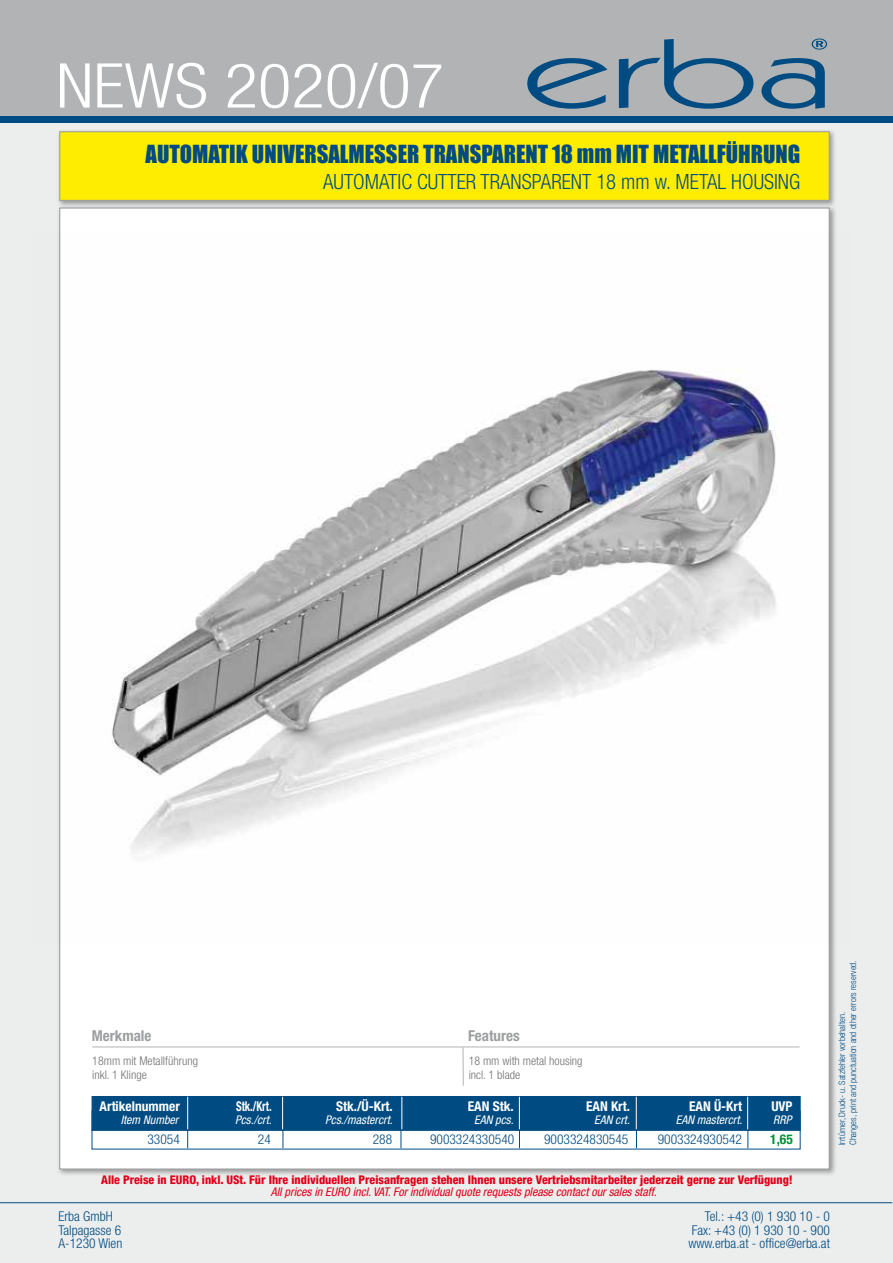
<style>
.page{position:relative;width:893px;height:1263px;background:#fff}
.page>*{position:absolute;margin:0;border:0;box-sizing:border-box;transform-origin:0 0}
.t1{font:300 condensed 61.8px "Helvetica Neue";color:#fff;scale:1.13 1}
.t2{font:22.95px "Impact";color:#004c82}
.t3{font:300 condensed 21px "Helvetica Neue";color:#004c82}
.t4{font:700 condensed 15px "Helvetica Neue";color:#9c9e9f}
.t5{font:300 condensed 13.5px/13.5px "Helvetica Neue";color:#004c82}
.t6{font:700 condensed 13.5px "Helvetica Neue";color:#fff}
.t7{font:700 condensed 13.5px "Helvetica Neue";color:#fff;scale:.8 1}
.t8{font:700 condensed 13.5px "Helvetica Neue";color:#009037}
.t9{font:800 condensed 12px "Helvetica Neue";color:#e2001a}
.t10{font:italic condensed 12px "Helvetica Neue";color:#e2001a}
.t11{font:italic condensed 12px "Helvetica Neue";color:#fff}
.t12{font:300 condensed 12px/14.4px "Helvetica Neue";color:#707172}
.t13{font:300 condensed 9px/10.8px "Helvetica Neue";color:#004c82}
</style>
<div class="page">
<div style="left:0;top:0;width:893px;height:1262px;background:#eceded"></div>
<div style="left:59px;top:207px;width:771px;height:962px;background:#fff;border:1px solid #9c9e9f"></div>
<img style="left:58px;top:130px;width:777px;height:80px">
<div style="left:59px;top:131px;width:771px;height:70px;background:#ffed00;border:1px solid #9c9e9f"></div>
<hr style="left:0;top:1202px;width:892px;height:1px;background:#004c82">
<div style="left:0;top:113px;width:892px;height:10px;background:#004c82"></div>
<div style="left:0;top:0;width:892px;height:116px;background:#b1b3b4"></div>
<svg style="left:527px;top:58px;width:80px;height:51px"></svg>
<svg style="left:619px;top:39px;width:134px;height:70px"></svg>
<svg style="left:761px;top:58px;width:64px;height:51px"></svg>
<svg style="left:812px;top:39px;width:15px;height:11px"></svg>
<div style="left:92px;top:1096px;width:708px;height:34px;background:#004c82"></div>
<hr style="left:282px;top:1097px;width:1px;height:32px;background:#fff">
<hr style="left:401px;top:1097px;width:1px;height:32px;background:#fff">
<hr style="left:519px;top:1097px;width:1px;height:32px;background:#fff">
<hr style="left:636px;top:1097px;width:1px;height:32px;background:#fff">
<hr style="left:187px;top:1097px;width:1px;height:32px;background:#fff">
<svg style="left:187px;top:1132px;width:1px;height:15px"></svg>
<svg style="left:283px;top:1132px;width:1px;height:15px"></svg>
<svg style="left:401px;top:1132px;width:1px;height:15px"></svg>
<svg style="left:519px;top:1132px;width:1px;height:15px"></svg>
<svg style="left:636px;top:1132px;width:1px;height:15px"></svg>
<div style="left:92px;top:1130px;width:708px;height:19px;border:1px solid #004c82"></div>
<hr style="left:747px;top:1097px;width:1px;height:32px;background:#fff">
<svg style="left:748px;top:1130px;width:1px;height:18px"></svg>
<hr style="left:463px;top:1047px;width:1px;height:39px;background:#b1b3b4">
<hr style="left:92px;top:1047px;width:707px;height:1px;background:#b1b3b4">
<img style="left:58px;top:231px;width:778px;height:713px">
<h1 class="t1" style="left:56px;top:50px;width:345px">NEWS 2020/07</h1>
<h2 class="t2" style="left:146px;top:137px;width:656px">AUTOMATIK UNIVERSALMESSER TRANSPARENT 18 mm MIT METALLFÜHRUNG</h2>
<h3 class="t3" style="left:323px;top:169px;width:479px">AUTOMATIC CUTTER TRANSPARENT 18 mm w. METAL HOUSING</h3>
<p class="t4" style="left:92px;top:1027px;width:61px">Merkmale</p>
<p class="t4" style="left:468px;top:1027px;width:53px">Features</p>
<p class="t12" style="left:92px;top:1053px;width:107px">18mm mit Metallführung inkl. 1 Klinge</p>
<p class="t12" style="left:469px;top:1053px;width:115px">18 mm with metal housing incl. 1 blade</p>
<p class="t6" style="left:100px;top:1098px;width:82px">Artikelnummer</p>
<p class="t7" style="left:236px;top:1098px;width:46px">Stk./Krt.</p>
<p class="t6" style="left:336px;top:1098px;width:58px">Stk./Ü-Krt.</p>
<p class="t6" style="left:468px;top:1098px;width:47px">EAN Stk.</p>
<p class="t6" style="left:586px;top:1098px;width:45px">EAN Krt.</p>
<p class="t6" style="left:689px;top:1098px;width:54px">EAN Ü-Krt</p>
<p class="t11" style="left:121px;top:1113px;width:59px">Item Number</p>
<p class="t11" style="left:235px;top:1113px;width:38px">Pcs./crt.</p>
<p class="t11" style="left:325px;top:1113px;width:69px">Pcs./mastercrt.</p>
<p class="t11" style="left:474px;top:1113px;width:41px">EAN pcs.</p>
<p class="t11" style="left:594px;top:1113px;width:37px">EAN crt.</p>
<p class="t11" style="left:676px;top:1113px;width:68px">EAN mastercrt.</p>
<p class="t5" style="left:147px;top:1132px;width:34px">33054</p>
<p class="t5" style="left:258px;top:1132px;width:14px">24</p>
<p class="t5" style="left:373px;top:1132px;width:21px">288</p>
<p class="t5" style="left:544px;top:1132px;width:86px">9003324830545</p>
<p class="t5" style="left:658px;top:1132px;width:86px">9003324930542</p>
<p class="t6" style="left:771px;top:1098px;width:23px">UVP</p>
<p class="t11" style="left:773px;top:1113px;width:20px">RRP</p>
<p class="t5" style="left:430px;top:1132px;width:86px">9003324330540</p>
<p class="t8" style="left:770px;top:1131px;width:24px">1,65</p>
<p class="t13" style="left:837px;top:1145px;width:186px;rotate:-90deg">Irrtümer, Druck- u. Satzfehler vorbehalten.<br>Changes, print and punctuation and other errors reserved.</p>
<p class="t9" style="left:101px;top:1172px;width:693px">Alle Preise in EURO, inkl. USt. Für Ihre individuellen Preisanfragen stehen Ihnen unsere Vertriebsmitarbeiter jederzeit gerne zur Verfügung!</p>
<p class="t10" style="left:271px;top:1185px;width:387px">All prices in EURO incl. VAT. For individual quote requests please contact our sales staff.</p>
<p class="t5" style="left:58px;top:1209px;width:65px">Erba GmbH<br>Talpagasse 6<br>A-1230 Wien</p>
<p class="t5" style="left:688px;top:1209px;width:143px;text-align:justify;text-indent:16px">Tel.: +43 (0) 1 930 10 - 0<br>Fax: +43 (0) 1 930 10 - 900 www.erba.at - office@erba.at</p>
</div>
